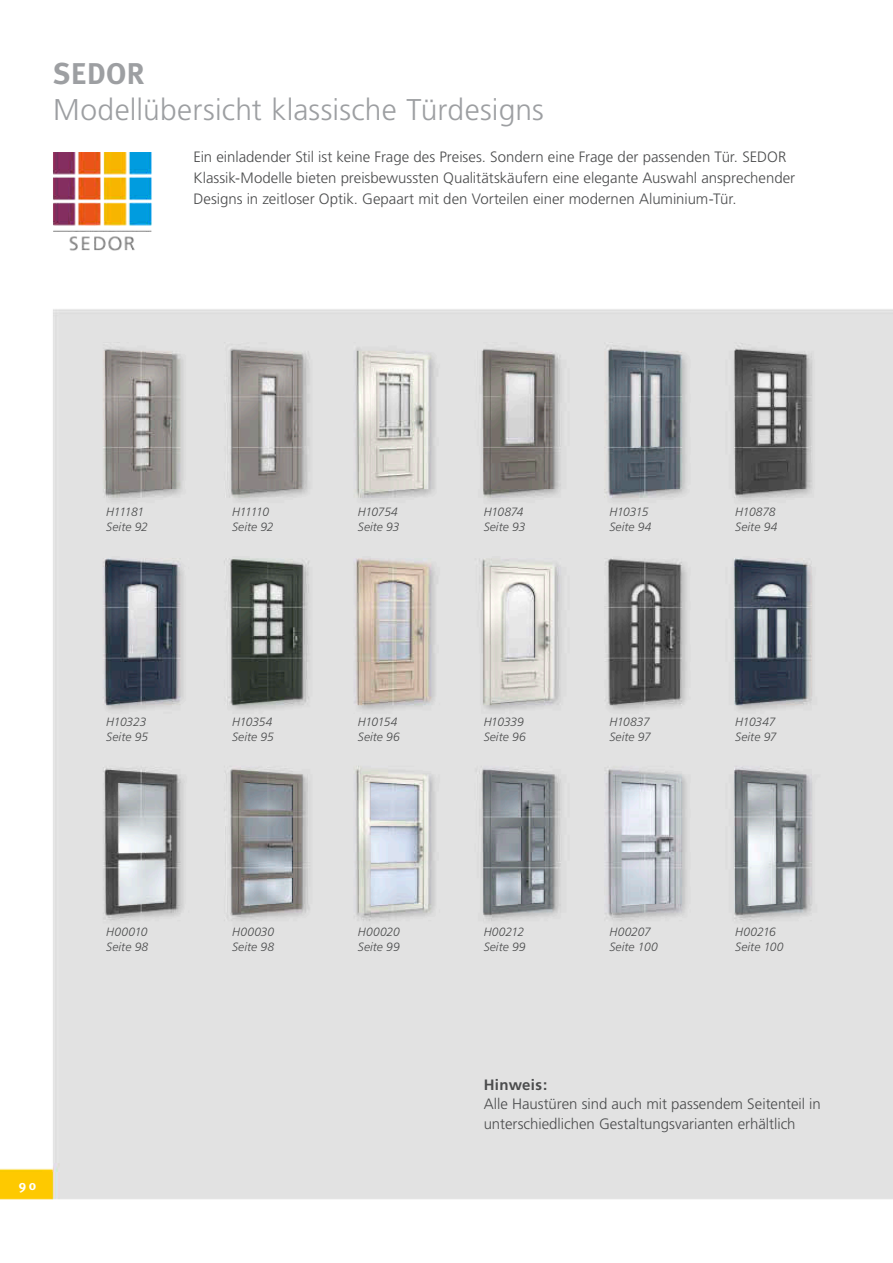
<style>
.page{position:relative;width:893px;height:1263px;background:#fff}
.page>*{position:absolute;margin:0;border:0;box-sizing:border-box;transform-origin:0 0}
.t1{font:300 30px "Frutiger";letter-spacing:.005em;color:#9d9fa2}
.t2{font:700 30px "Meta Plus";letter-spacing:.005em;color:#9d9fa2}
.t3{font:300 15px/21px "Frutiger";color:#4b4c4d}
.t4{font:700 15px "Frutiger";letter-spacing:.02em;color:#4b4c4d}
.t5{font:700 13.5px "Meta Plus";color:#fff}
.t6{font:italic 300 12px/15px "Frutiger";letter-spacing:.005em;color:#4b4c4d}
.t7{font:italic 300 12px/15px "Frutiger";letter-spacing:-.025em;color:#4b4c4d}
</style>
<div class="page">
<img style="left:0;top:152px;width:893px;height:1048px">
<h1 class="t2" style="left:53px;top:56px;width:93px">SEDOR</h1>
<h1 class="t1" style="left:53px;top:93px;width:492px">Modellübersicht klassische Türdesigns</h1>
<p class="t3" style="left:193px;top:147px;width:603px">Ein einladender Stil ist keine Frage des Preises. Sondern eine Frage der passenden Tür. SEDOR<br>Klassik-Modelle bieten preisbewussten Qualitätskäufern eine elegante Auswahl ansprechender<br>Designs in zeitloser Optik. Gepaart mit den Vorteilen einer modernen Aluminium-Tür.</p>
<p class="t7" style="left:106px;top:505px;width:43px">H11181<br>Seite 92</p>
<p class="t7" style="left:232px;top:505px;width:43px">H11110<br>Seite 92</p>
<p class="t6" style="left:358px;top:505px;width:43px">H10754<br>Seite 93</p>
<p class="t6" style="left:484px;top:505px;width:43px">H10874<br>Seite 93</p>
<p class="t6" style="left:609px;top:505px;width:44px">H10315<br>Seite 94</p>
<p class="t6" style="left:735px;top:505px;width:44px">H10878<br>Seite 94</p>
<p class="t6" style="left:106px;top:715px;width:43px">H10323<br>Seite 95</p>
<p class="t6" style="left:232px;top:715px;width:43px">H10354<br>Seite 95</p>
<p class="t6" style="left:358px;top:715px;width:44px">H10154<br>Seite 96</p>
<p class="t6" style="left:484px;top:715px;width:44px">H10339<br>Seite 96</p>
<p class="t6" style="left:609px;top:715px;width:43px">H10837<br>Seite 97</p>
<p class="t6" style="left:735px;top:715px;width:43px">H10347<br>Seite 97</p>
<p class="t5" style="left:19px;top:1177px;width:19px">90</p>
<p class="t6" style="left:106px;top:925px;width:43px">H00010<br>Seite 98</p>
<p class="t6" style="left:358px;top:925px;width:44px">H00020<br>Seite 99</p>
<p class="t6" style="left:484px;top:925px;width:43px">H00212<br>Seite 99</p>
<p class="t6" style="left:609px;top:925px;width:50px">H00207<br>Seite 100</p>
<p class="t6" style="left:735px;top:925px;width:50px">H00216<br>Seite 100</p>
<p class="t6" style="left:232px;top:925px;width:44px">H00030<br>Seite 98</p>
<p class="t4" style="left:484px;top:1075px;width:65px">Hinweis:</p>
<p class="t3" style="left:484px;top:1094px;width:339px;line-height:19.5px">Alle Haustüren sind auch mit passendem Seitenteil in unterschiedlichen Gestaltungsvarianten erhältlich</p>
</div>
